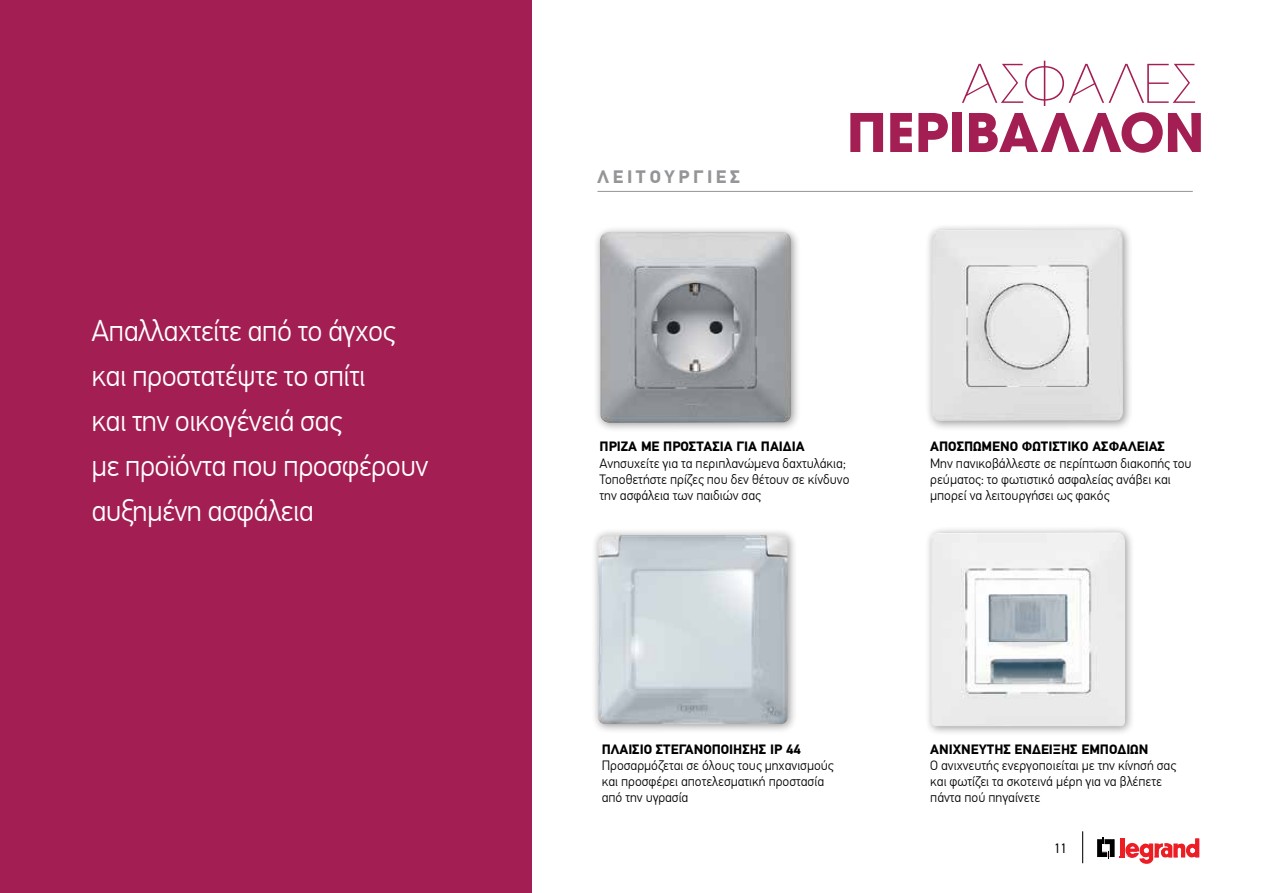
<style>
.page{position:relative;width:1263px;height:893px;background:#fff}
.page>*{position:absolute;margin:0;border:0;box-sizing:border-box;transform-origin:0 0}
.t1{font:700 52.8px "ITC Avant Garde W1 G";color:#a31e52}
.t2{font:200 52.8px "ITC Avant Garde W1 G";color:#a31e52}
.t3{font:300 30px/45px "PF Din Text Pro";letter-spacing:-.02em;color:#fff}
.t4{font:700 18px "PF Din Text Pro";letter-spacing:.205em;color:#939598}
.t5{font:300 13.5px/16.2px "PF Din Text Pro";color:#000}
.t6{font:700 13.5px "PF Din Text Pro";color:#000}
.t7{font:13.5px "PF Din Text Pro";color:#000}
</style>
<div class="page">
<hr style="left:1119px;top:839px;width:4px;height:18px;background:#ed1d24">
<hr style="left:1082px;top:831px;width:1px;height:32px;background:#000">
<div style="left:924px;top:526px;width:212px;height:211px;background:#000;opacity:.4"></div>
<img style="left:931px;top:532px;width:185px;height:194px">
<div style="left:925px;top:223px;width:208px;height:208px;background:#000;opacity:.4"></div>
<img style="left:932px;top:230px;width:182px;height:186px">
<div style="left:593px;top:225px;width:208px;height:208px;background:#000;opacity:.4"></div>
<img style="left:600px;top:232px;width:9px;height:182px">
<div style="left:591px;top:528px;width:207px;height:206px;background:#000;opacity:.4"></div>
<img style="left:598px;top:535px;width:190px;height:189px">
<hr style="left:1119px;top:838px;width:4px;height:18px;background:#fff">
<div style="left:1120px;top:838px;width:5px;height:19px;background:#ed1d24"></div>
<svg style="left:1097px;top:838px;width:17px;height:21px"></svg>
<svg style="left:1123px;top:838px;width:76px;height:25px"></svg>
<hr style="left:597px;top:191px;width:596px;height:1px;background:#939598">
<div style="left:0;top:0;width:531px;height:893px;background:#a31e52"></div>
<svg style="left:962px;top:64px;width:35px;height:39px"></svg>
<svg style="left:1069px;top:64px;width:35px;height:39px"></svg>
<h2 class="t3" style="left:91px;top:308px;width:339px">Απαλλαχτείτε από το άγχος και προστατέψτε το σπίτι<br>και την οικογένειά σας<br>με προϊόντα που προσφέρουν αυξημένη ασφάλεια</h2>
<h1 class="t2" style="left:1001px;top:50px;width:198px">ΣΦ ΛΕΣ</h1>
<h3 class="t4" style="left:597px;top:165px;width:144px">ΛΕΙΤΟΥΡΓΙΕΣ</h3>
<h1 class="t1" style="left:847px;top:97px;width:359px">ΠΕΡΙΒΑΛΛΟΝ</h1>
<p class="t6" style="left:600px;top:438px;width:207px">ΠΡΙΖΑ ΜΕ ΠΡΟΣΤΑΣΙΑ ΓΙΑ ΠΑΙΔΙΑ</p>
<p class="t5" style="left:600px;top:455px;width:251px">Ανησυχείτε για τα περιπλανώμενα δαχτυλάκια;<br>Τοποθετήστε πρίζες που δεν θέτουν σε κίνδυνο την ασφάλεια των παιδιών σας</p>
<p class="t6" style="left:930px;top:438px;width:236px">ΑΠΟΣΠΩΜΕΝΟ ΦΩΤΙΣΤΙΚΟ ΑΣΦΑΛΕΙΑΣ</p>
<p class="t5" style="left:930px;top:455px;width:263px">Μην πανικοβάλλεστε σε περίπτωση διακοπής του ρεύματος: το φωτιστικό ασφαλείας ανάβει και μπορεί να λειτουργήσει ως φακός</p>
<p class="t6" style="left:602px;top:741px;width:201px">ΠΛΑΙΣΙΟ ΣΤΕΓΑΝΟΠΟΙΗΣΗΣ IP 44</p>
<p class="t5" style="left:602px;top:757px;width:233px">Προσαρμόζεται σε όλους τους μηχανισμούς και προσφέρει αποτελεσματική προστασία από την υγρασία</p>
<p class="t6" style="left:930px;top:741px;width:220px">ΑΝΙΧΝΕΥΤΗΣ ΕΝΔΕΙΞΗΣ ΕΜΠΟΔΙΩΝ</p>
<p class="t5" style="left:930px;top:757px;width:247px">Ο ανιχνευτής ενεργοποιείται με την κίνησή σας και φωτίζει τα σκοτεινά μέρη για να βλέπετε πάντα πού πηγαίνετε</p>
<p class="t7" style="left:1054px;top:841px;width:15px">11</p>
</div>
